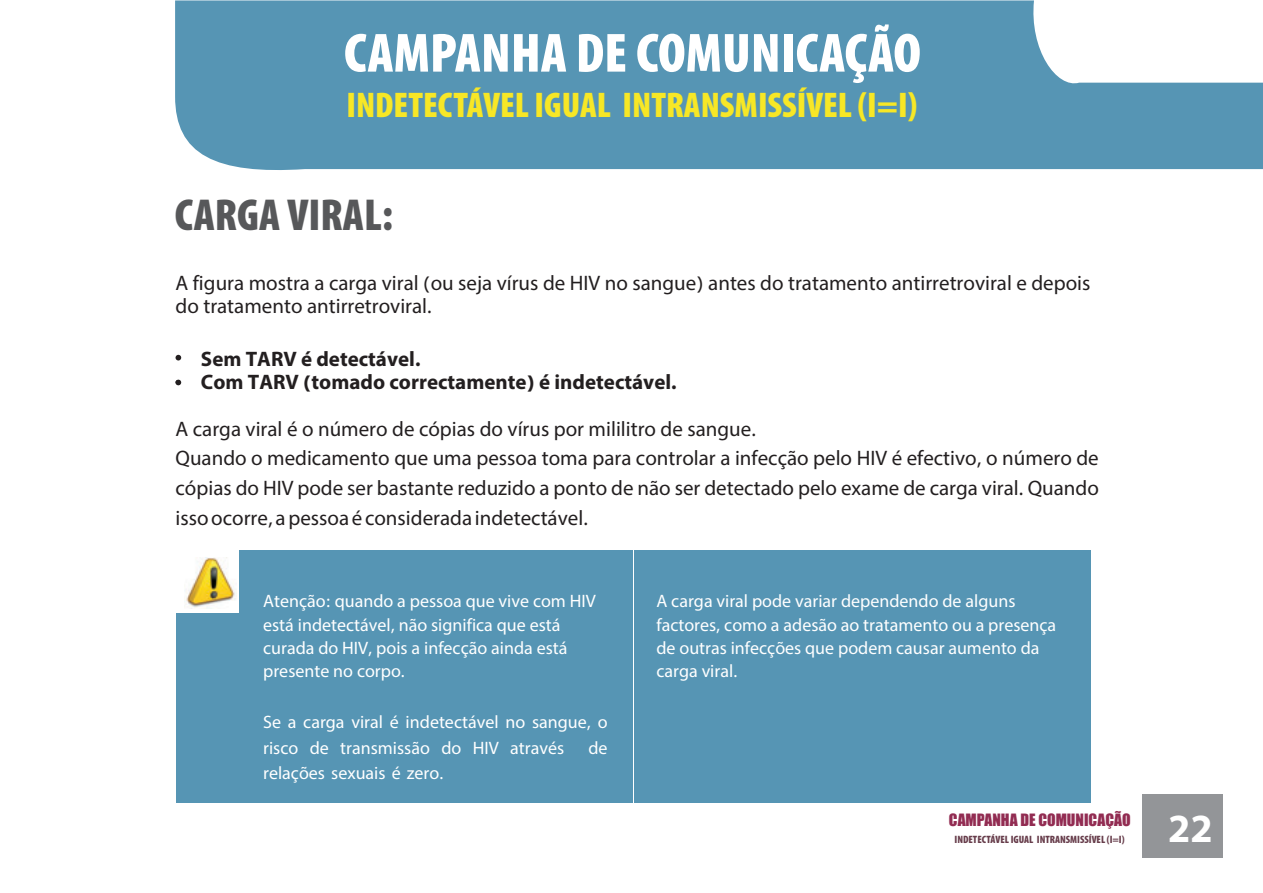
<style>
.page{position:relative;width:1263px;height:893px;background:#fff}
.page>*{position:absolute;margin:0;border:0;box-sizing:border-box;transform-origin:0 0}
.t1{font:700 55.65px "Myriad Pro";color:#fff}
.t2{font:700 45px "Myriad Pro";color:#57585a}
.t3{font:700 40.2px "Myriad Pro";color:#fff}
.t4{font:700 35.85px "Myriad Pro";color:#f7e726}
.t5{font:21px/29.7px "Myriad Hebrew";color:#231f20}
.t6{font:700 21px/23.4px "Myriad Hebrew";color:#231f20}
.t7{font:18px/23.4px "Myriad Hebrew";color:#fff}
.t8{font:15.75px "Impact";color:#922c52}
.t9{font:700 10.65px "Myriad Pro";color:#673d4b}
</style>
<div class="page">
<svg style="left:175px;top:0;width:1088px;height:170px;background:#68a0bc"></svg>
<div style="left:176px;top:550px;width:456px;height:252px;background:#5695b4"></div>
<div style="left:633px;top:550px;width:457px;height:252px;background:#5695b4"></div>
<div style="left:168px;top:545px;width:70px;height:68px;background:#fff"></div>
<img style="left:186px;top:557px;width:51px;height:52px">
<svg style="left:176px;top:355px;width:5px;height:5px"></svg>
<svg style="left:176px;top:380px;width:5px;height:5px"></svg>
<div style="left:1142px;top:794px;width:81px;height:64px;background:#939598"></div>
<h1 class="t1" style="left:344px;top:24px;width:578px">CAMPANHA DE COMUNICAÇÃO</h1>
<h3 class="t4" style="left:346px;top:87px;width:572px">INDETECTÁVEL IGUAL INTRANSMISSÍVEL (I=I)</h3>
<h2 class="t2" style="left:175px;top:192px;width:220px">CARGA VIRAL:</h2>
<p class="t5" style="left:176px;top:271px;width:916px;line-height:23.4px">A figura mostra a carga viral (ou seja vírus de HIV no sangue) antes do tratamento antirretroviral e depois do tratamento antirretroviral.</p>
<p class="t6" style="left:201px;top:348px;width:478px">Sem TARV é detectável.<br>Com TARV (tomado correctamente) é indetectável.</p>
<p class="t5" style="left:176px;top:414px;width:925px">A carga viral é o número de cópias do vírus por mililitro de sangue.<br>Quando o medicamento que uma pessoa toma para controlar a infecção pelo HIV é efectivo, o número de cópias do HIV pode ser bastante reduzido a ponto de não ser detectado pelo exame de carga viral. Quando isso ocorre, a pessoa é considerada indetectável.</p>
<p class="t7" style="left:263px;top:590px;width:334px">Atenção: quando a pessoa que vive com HIV está indetectável, não significa que está curada do HIV, pois a infecção ainda está presente no corpo.</p>
<p class="t7" style="left:263px;top:710px;width:346px;line-height:25.5px">Se a carga viral é indetectável no sangue, o risco de transmissão do HIV através</p>
<p class="t7" style="left:588px;top:736px;width:21px">de</p>
<p class="t7" style="left:263px;top:762px;width:182px">relações sexuais é zero.</p>
<p class="t7" style="left:656px;top:590px;width:401px">A carga viral pode variar dependendo de alguns factores, como a adesão ao tratamento ou a presença de outras infecções que podem causar aumento da carga viral.</p>
<p class="t8" style="left:949px;top:811px;width:183px">CAMPANHA DE COMUNICAÇÃO</p>
<p class="t9" style="left:954px;top:833px;width:172px">INDETECTÁVEL IGUAL INTRANSMISSÍVEL (I=I)</p>
<h3 class="t3" style="left:1168px;top:813px;width:46px">08</h3>
<h3 class="t3" style="left:1168px;top:813px;width:46px">22</h3>
</div>
